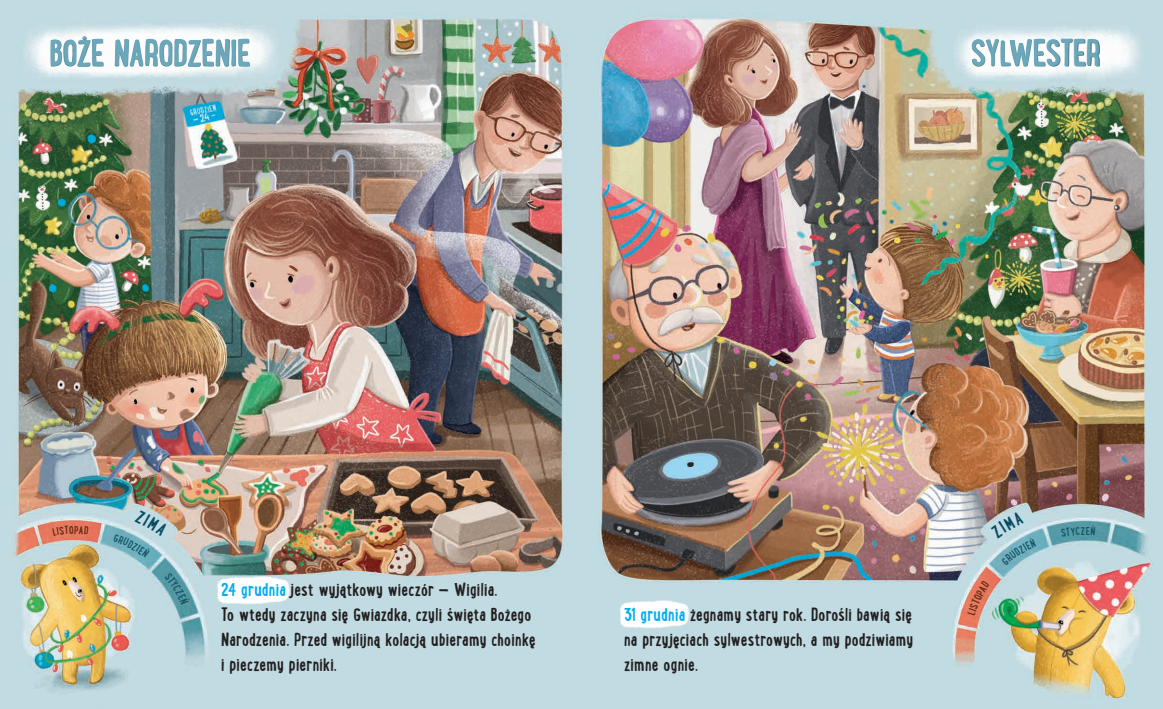
<style>
.page{position:relative;width:1163px;height:709px;background:#fff}
.page>*{position:absolute;margin:0;border:0;box-sizing:border-box;transform-origin:0 0}
.tyt_ZIMA{font:40px "Lunch Box Bold MOD";letter-spacing:-.025em;color:#6ba8bb}
.felus_podst{font:20px/25px "Lunch Box Bold MOD";color:#231f20;text-align:justify}
.MIESIĄCE_JESIEN{font:12px "Lunch Box Bold MOD";color:#175567}
.s1{color:#00aeef}
</style>
<div class="page">
<img style="left:0;top:0;width:1162px;height:709px">
<img style="left:616px;top:593px;width:82px;height:40px">
<img style="left:214px;top:569px;width:85px;height:40px">
<svg style="left:972px;top:39px;width:127px;height:28px"></svg>
<svg style="left:51px;top:37px;width:199px;height:30px"></svg>
<svg style="left:52px;top:526px;width:36px;height:10px"></svg>
<svg style="left:164px;top:572px;width:26px;height:33px"></svg>
<svg style="left:113px;top:509px;width:55px;height:49px;background:#a9cbd3"></svg>
<svg style="left:967px;top:580px;width:22px;height:35px"></svg>
<svg style="left:1060px;top:527px;width:24px;height:10px"></svg>
<svg style="left:1090px;top:525px;width:5px;height:10px"></svg>
<svg style="left:990px;top:511px;width:46px;height:54px;background:#a6cad2"></svg>
<p class="tyt_ZIMA" style="left:50px;top:26px;width:203px">BOŻE NARODZENIE</p>
<p class="tyt_ZIMA" style="left:970px;top:26px;width:132px">SYLWESTER</p>
<p class="felus_podst" style="left:221px;top:576px;width:316px;text-align:left"><span class="s1">24 grudnia</span> jest wyjątkowy wieczór – Wigilia.<br>To wtedy zaczyna się Gwiazdka, czyli święta Bożego Narodzenia. Przed wigilijną kolacją ubieramy choinkę i pieczemy pierniki.</p>
<p class="felus_podst" style="left:624px;top:601px;width:291px"><span class="s1">31 grudnia</span> żegnamy stary rok. Dorośli bawią się na przyjęciach sylwestrowych, a my podziwiamy zimne ognie.</p>
<p class="MIESIĄCE_JESIEN" style="left:1085px;top:523px;width:6px">E</p>
</div>
